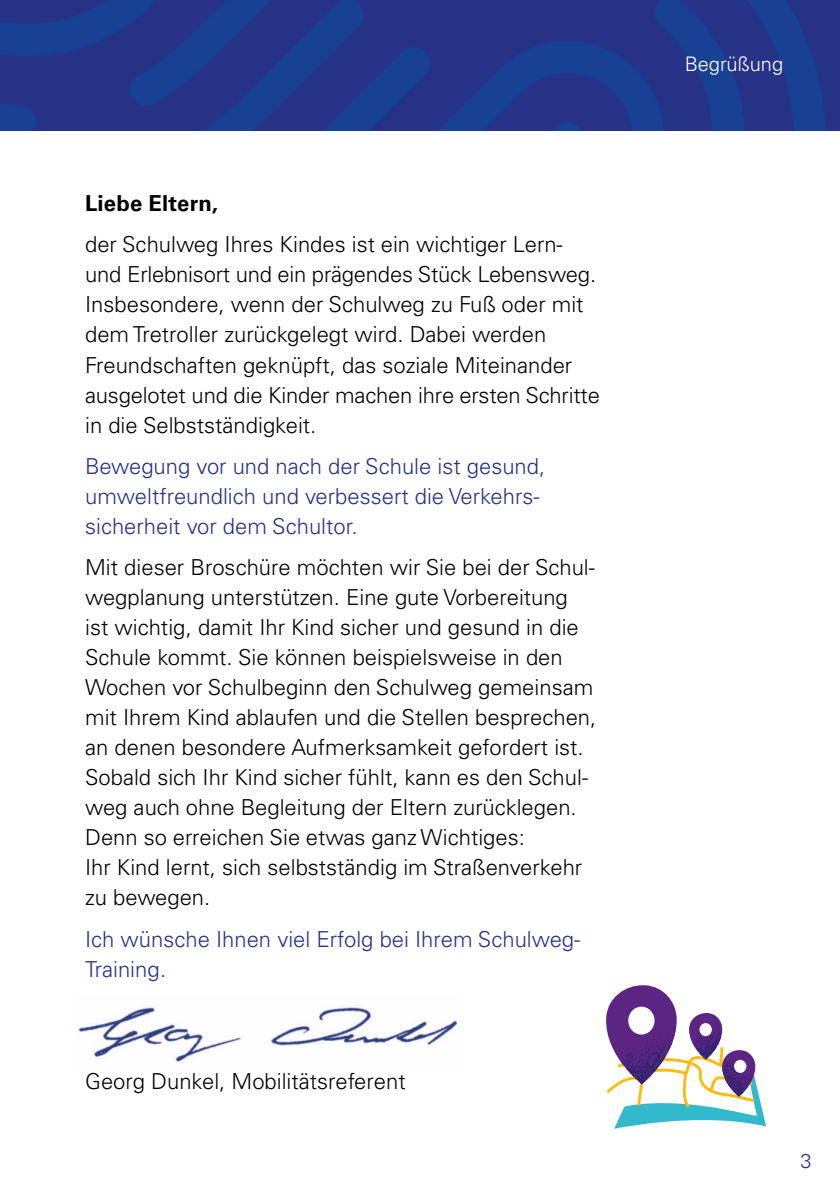
<style>
.page{position:relative;width:840px;height:1191px;background:#fff}
.page>*{position:absolute;margin:0;border:0;box-sizing:border-box;transform-origin:0 0}
.P_Fließtext_Light_CD{font:300 22px/30px "Univers LT Pro 45";color:#000}
.P_Fließtext_Light_CD-2{font:300 22px/30px "Univers LT Pro 45";color:#263286}
.H3_Headline_Fließtex{font:700 22px "Univers LT Pro 65";letter-spacing:.01em;color:#000}
.P_Kolumne{font:300 20px "Univers LT Pro 45";color:#fff}
.t1{font:300 20px "Univers LT Pro 45";color:#263286}
</style>
<div class="page">
<img style="left:0;top:0;width:839px;height:130px">
<svg style="left:606px;top:985px;width:159px;height:143px"></svg>
<img style="left:78px;top:1005px;width:380px;height:57px">
<h3 class="H3_Headline_Fließtex" style="left:85px;top:188px;width:134px">Liebe Eltern,</h3>
<p class="P_Fließtext_Light_CD" style="left:85px;top:229px;width:516px">der Schulweg Ihres Kindes ist ein wichtiger Lern&shy;und Erlebnisort und ein prägendes Stück Lebensweg.<br>Insbesondere, wenn der Schulweg zu Fuß oder mit dem Tretroller zurückgelegt wird. Dabei werden Freundschaften geknüpft, das soziale Miteinander ausgelotet und die Kinder machen ihre ersten Schritte in die Selbstständigkeit.</p>
<p class="P_Fließtext_Light_CD-2" style="left:85px;top:450px;width:461px">Bewegung vor und nach der Schule ist gesund, umweltfreundlich und verbessert die Verkehrs&shy;sicherheit vor dem Schultor.</p>
<p class="P_Fließtext_Light_CD" style="left:85px;top:552px;width:512px">Mit dieser Broschüre möchten wir Sie bei der Schul&shy;wegplanung unterstützen. Eine gute Vorbereitung ist wichtig, damit Ihr Kind sicher und gesund in die Schule kommt. Sie können beispielsweise in den Wochen vor Schulbeginn den Schulweg gemeinsam mit Ihrem Kind ablaufen und die Stellen besprechen, an denen besondere Aufmerksamkeit gefordert ist.<br>Sobald sich Ihr Kind sicher fühlt, kann es den Schul&shy;weg auch ohne Begleitung der Eltern zurücklegen.<br>Denn so erreichen Sie etwas ganz Wichtiges:<br>Ihr Kind lernt, sich selbstständig im Straßenverkehr zu bewegen.</p>
<p class="P_Fließtext_Light_CD-2" style="left:85px;top:923px;width:496px">Ich wünsche Ihnen viel Erfolg bei Ihrem Schulweg-<br>Training.</p>
<p class="P_Fließtext_Light_CD" style="left:85px;top:1066px;width:322px">Georg Dunkel, Mobilitätsreferent</p>
<p class="P_Kolumne" style="left:684px;top:51px;width:100px">Begrüßung</p>
<p class="t1" style="left:800px;top:1148px;width:13px">3</p>
</div>
